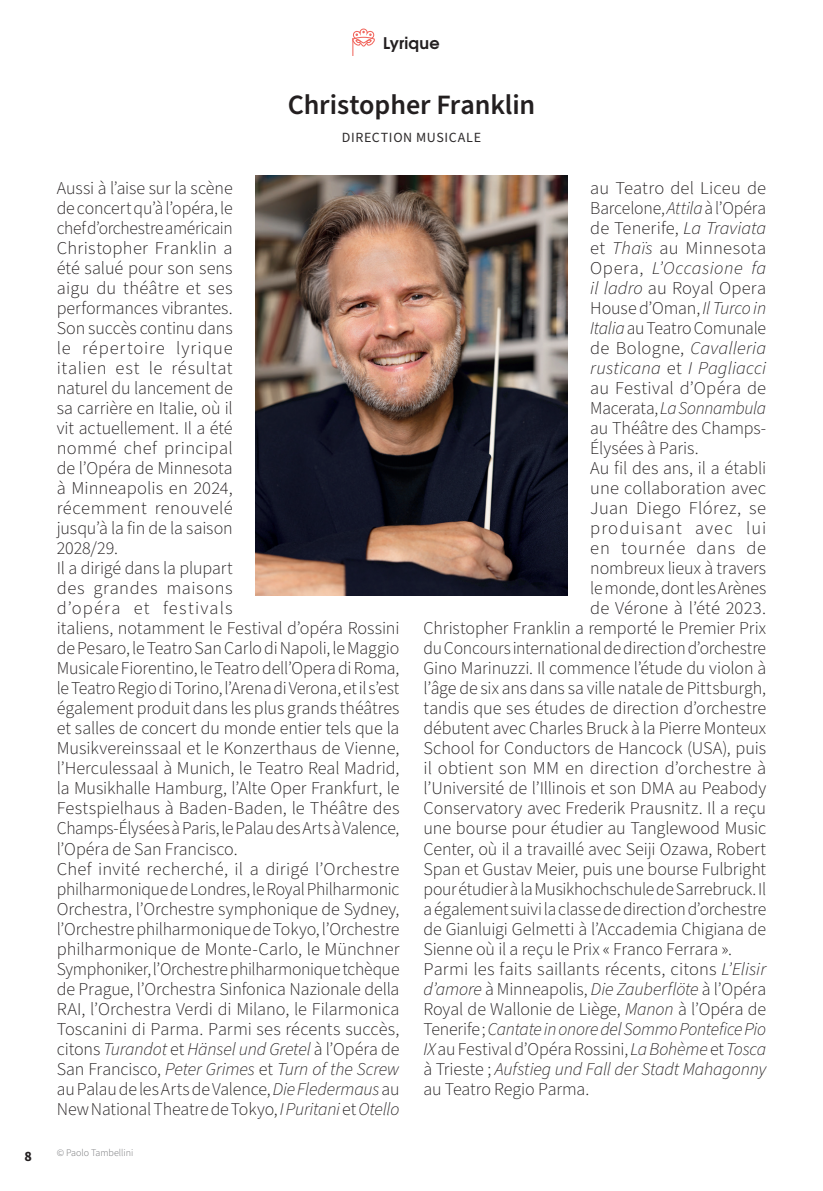
<style>
.page{position:relative;width:823px;height:1191px;background:#fff}
.page>*{position:absolute;margin:0;border:0;box-sizing:border-box;transform-origin:0 0}
.t1{font:600 28px "Source Sans Pro";letter-spacing:-.005em;color:#231f20}
.t2{font:300 18px/20px "Source Sans Pro";letter-spacing:-.005em;color:#231f20}
.t3{font:italic 300 18px "Source Sans Pro";letter-spacing:-.01em;color:#231f20}
.t4{font:italic 300 18px "Source Sans Pro";letter-spacing:.01em;color:#231f20}
.t5{font:italic 300 18px "Source Sans Pro";letter-spacing:.025em;color:#231f20}
.t6{font:300 18px "Source Sans Pro";letter-spacing:.015em;color:#231f20}
.t7{font:300 18px "Source Sans Pro";letter-spacing:.02em;color:#231f20}
.t8{font:300 18px "Source Sans Pro";letter-spacing:.055em;color:#231f20}
.t9{font:300 18px "Source Sans Pro";letter-spacing:.045em;color:#231f20}
.t10{font:700 16px "Te X Gyre Adventor";letter-spacing:.01em;color:#231f20}
.t11{font:14px "Source Sans Pro";letter-spacing:.05em;color:#2e2b2c}
.t12{font:700 14px "Source Sans Pro";color:#231f20}
.t13{font:300 10px "Source Sans Pro";color:#6c6d70}
.s1{font-style:italic}
.s2{font-style:normal}
</style>
<div class="page">
<svg style="left:352px;top:28px;width:23px;height:28px"></svg>
<img style="left:255px;top:176px;width:312px;height:419px">
<p class="t12" style="left:25px;top:1146px;width:9px">8</p>
<p class="t10" style="left:383px;top:29px;width:58px">Lyrique</p>
<h1 class="t1" style="left:287px;top:86px;width:249px">Christopher Franklin</h1>
<p class="t11" style="left:341px;top:128px;width:141px">DIRECTION MUSICALE</p>
<p class="t2" style="left:57px;top:179px;width:344px">Aussi à l’aise sur la scène<br>de concert qu’à l’opéra, le<br>chef d’orchestre américain<br>Christopher Franklin a<br>été salué pour son sens<br>aigu du théâtre et ses<br>performances vibrantes.<br>Son succès continu dans<br>le répertoire lyrique<br>italien est le résultat<br>naturel du lancement de<br>sa carrière en Italie, où il<br>vit actuellement. Il a été<br>nommé chef principal<br>de l’Opéra de Minnesota<br>à Minneapolis en 2024,<br>récemment renouvelé<br>jusqu’à la fin de la saison<br>2028/29.<br>Il a dirigé dans la plupart<br>des grandes maisons<br>d’opéra et festivals<br>italiens, notamment le Festival d’opéra Rossini de Pesaro, le Teatro San Carlo di Napoli, le Maggio Musicale Fiorentino, le Teatro dell’Opera di Roma, le Teatro Regio di Torino, l’Arena di Verona, et il s’est également produit dans les plus grands théâtres et salles de concert du monde entier tels que la Musikvereinssaal et le Konzerthaus de Vienne, l’Herculessaal à Munich, le Teatro Real Madrid, la Musikhalle Hamburg, l’Alte Oper Frankfurt, le Festspielhaus à Baden-Baden, le Théâtre des Champs-Élysées à Paris, le Palau des Arts à Valence, l’Opéra de San Francisco.<br>Chef invité recherché, il a dirigé l’Orchestre philharmonique de Londres, le Royal Philharmonic Orchestra, l’Orchestre symphonique de Sydney, l’Orchestre philharmonique de Tokyo, l’Orchestre philharmonique de Monte-Carlo, le Münchner Symphoniker, l’Orchestre philharmonique tchèque de Prague, l’Orchestra Sinfonica Nazionale della RAI, l’Orchestra Verdi di Milano, le Filarmonica Toscanini di Parma. Parmi ses récents succès, citons <span class="s1">Turandot</span> et <span class="s1">Hänsel und Gretel</span> à l’Opéra de San Francisco, <span class="s1">Peter Grimes</span> et <span class="s1">Turn of the Screw </span>au Palau de les Arts de Valence, <span class="s1">Die Fledermaus</span> au New National Theatre de Tokyo, <span class="s1">I Puritani</span> et <span class="s1">Otello</span></p>
<p class="t2" style="left:590px;top:179px;width:177px">au Teatro del Liceu de</p>
<p class="t2" style="left:590px;top:199px;width:177px">Barcelone, <span class="s1">Attila</span> à l’Opéra</p>
<p class="t2" style="left:590px;top:219px;width:177px">de Tenerife, <span class="s1">La Traviata</span></p>
<p class="t2" style="left:590px;top:239px;width:177px">et <span class="s1">Thaïs</span> au Minnesota</p>
<p class="t5" style="left:590px;top:256px;width:177px"><span class="s2">Opera,</span> L’Occasione fa</p>
<p class="t2" style="left:590px;top:279px;width:177px"><span class="s1">il ladro</span> au Royal Opera</p>
<p class="t2" style="left:590px;top:299px;width:177px">House d’Oman, <span class="s1">Il Turco in</span></p>
<p class="t2" style="left:590px;top:319px;width:177px"><span class="s1">Italia</span> au Teatro Comunale</p>
<p class="t2" style="left:590px;top:339px;width:177px">de Bologne, <span class="s1">Cavalleria</span></p>
<p class="t4" style="left:590px;top:356px;width:177px">rusticana <span class="s2">et</span> I Pagliacci</p>
<p class="t6" style="left:590px;top:376px;width:177px">au Festival d’Opéra de</p>
<p class="t3" style="left:590px;top:396px;width:177px"><span class="s2">Macerata,</span> La Sonnambula</p>
<p class="t2" style="left:590px;top:419px;width:177px">au Théâtre des Champs-</p>
<p class="t2" style="left:590px;top:439px;width:110px">Élysées à Paris.</p>
<p class="t2" style="left:590px;top:459px;width:177px">Au fil des ans, il a établi</p>
<p class="t2" style="left:590px;top:479px;width:177px">une collaboration avec</p>
<p class="t7" style="left:590px;top:496px;width:177px">Juan Diego Flórez, se</p>
<p class="t8" style="left:590px;top:516px;width:177px">produisant avec lui</p>
<p class="t9" style="left:590px;top:536px;width:177px">en tournée dans de</p>
<p class="t2" style="left:590px;top:559px;width:177px">nombreux lieux à travers</p>
<p class="t2" style="left:590px;top:579px;width:177px">le monde, dont les Arènes</p>
<p class="t2" style="left:590px;top:599px;width:177px">de Vérone à l’été 2023.</p>
<p class="t2" style="left:423px;top:619px;width:344px">Christopher Franklin a remporté le Premier Prix</p>
<p class="t2" style="left:423px;top:639px;width:344px">du Concours international de direction d’orchestre</p>
<p class="t2" style="left:423px;top:659px;width:344px">Gino Marinuzzi. Il commence l’étude du violon à</p>
<p class="t2" style="left:423px;top:679px;width:344px">l’âge de six ans dans sa ville natale de Pittsburgh,</p>
<p class="t2" style="left:423px;top:699px;width:344px">tandis que ses études de direction d’orchestre</p>
<p class="t2" style="left:423px;top:719px;width:344px">débutent avec Charles Bruck à la Pierre Monteux</p>
<p class="t2" style="left:423px;top:739px;width:344px">School for Conductors de Hancock (USA), puis</p>
<p class="t2" style="left:423px;top:759px;width:344px">il obtient son MM en direction d’orchestre à</p>
<p class="t2" style="left:423px;top:779px;width:344px">l’Université de l’Illinois et son DMA au Peabody</p>
<p class="t2" style="left:423px;top:799px;width:344px">Conservatory avec Frederik Prausnitz. Il a reçu</p>
<p class="t2" style="left:423px;top:819px;width:344px">une bourse pour étudier au Tanglewood Music</p>
<p class="t2" style="left:423px;top:839px;width:344px">Center, où il a travaillé avec Seiji Ozawa, Robert</p>
<p class="t2" style="left:423px;top:859px;width:344px">Span et Gustav Meier, puis une bourse Fulbright</p>
<p class="t2" style="left:423px;top:879px;width:344px">pour étudier à la Musikhochschule de Sarrebruck. Il</p>
<p class="t2" style="left:423px;top:899px;width:344px">a également suivi la classe de direction d’orchestre</p>
<p class="t2" style="left:423px;top:919px;width:344px">de Gianluigi Gelmetti à l’Accademia Chigiana de</p>
<p class="t2" style="left:423px;top:939px;width:310px">Sienne où il a reçu le Prix « Franco Ferrara ».</p>
<p class="t2" style="left:423px;top:959px;width:344px">Parmi les faits saillants récents, citons <span class="s1">L’Elisir</span></p>
<p class="t3" style="left:423px;top:976px;width:344px">d’amore <span class="s2">à Minneapolis,</span> Die Zauberflöte <span class="s2">à l’Opéra</span></p>
<p class="t2" style="left:423px;top:999px;width:344px">Royal de Wallonie de Liège, <span class="s1">Manon</span> à l’Opéra de</p>
<p class="t3" style="left:423px;top:1016px;width:344px"><span class="s2">Tenerife;</span> Cantate in onore del Sommo Pontefice Pio</p>
<p class="t2" style="left:423px;top:1039px;width:344px"><span class="s1">IX</span> au Festival d’Opéra Rossini, <span class="s1">La Bohème</span> et <span class="s1">Tosca</span></p>
<p class="t3" style="left:423px;top:1056px;width:344px"><span class="s2">à Trieste ;</span> Aufstieg und Fall der Stadt Mahagonny</p>
<p class="t2" style="left:423px;top:1079px;width:167px">au Teatro Regio Parma.</p>
<p class="t13" style="left:57px;top:1145px;width:78px">© Paolo Tambellini</p>
</div>
